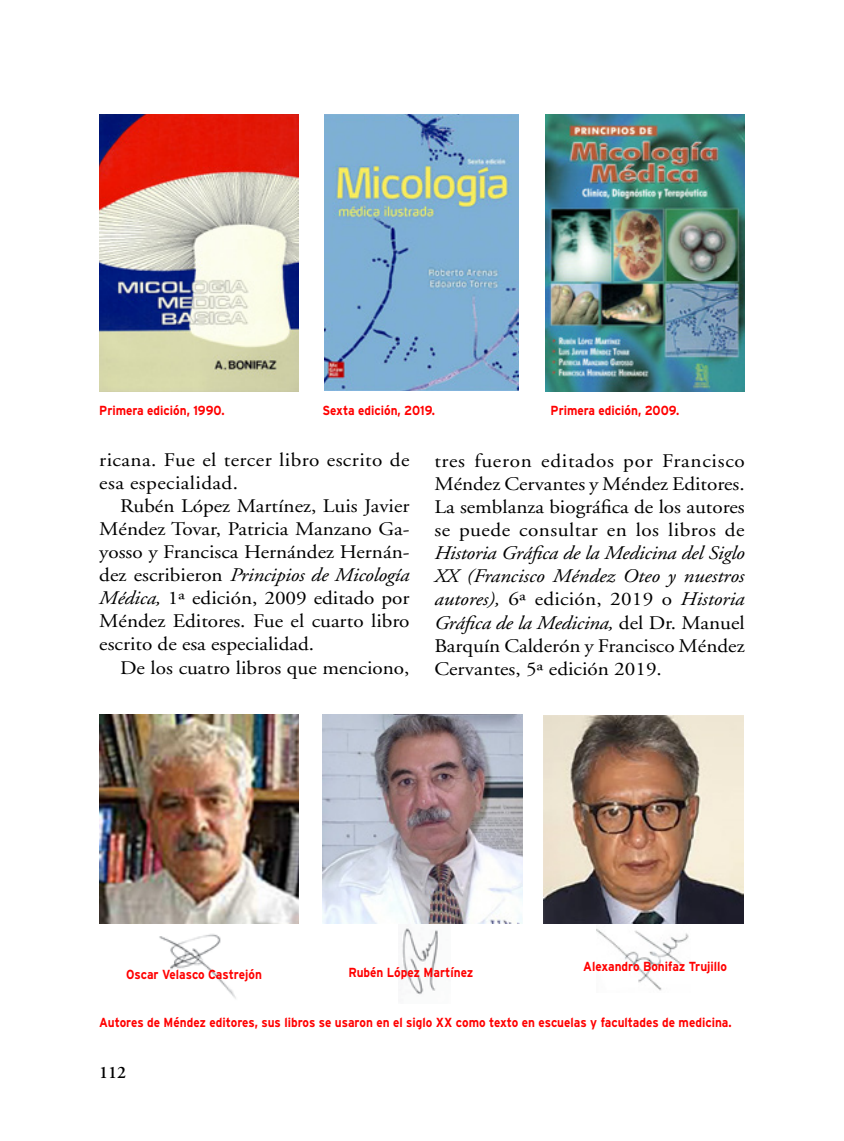
<style>
.page{position:relative;width:844px;height:1141px;background:#fff}
.page>*{position:absolute;margin:0;border:0;box-sizing:border-box;transform-origin:0 0}
.t1{font:19.25px/23.1px "Adobe Garamond";color:#000;text-align:justify;scale:1.1 1}
.t2{font:italic 19.25px/23.1px "Adobe Garamond";letter-spacing:-.005em;color:#000;text-align:justify;scale:1.1 1}
.t3{font:19.25px/23.1px "Adobe Garamond";letter-spacing:.02em;color:#000;scale:1.1 1}
.t4{font:600 17.5px "Adobe Garamond";color:#000}
.t5{font:700 13.12px "Interstate";color:#f00;scale:.9 1}
.s1{font-style:italic}
.s2{font-style:normal}
</style>
<div class="page">
<img style="left:596px;top:928px;width:93px;height:63px">
<img style="left:402px;top:928px;width:36px;height:67px">
<img style="left:159px;top:934px;width:77px;height:65px">
<img style="left:545px;top:114px;width:199px;height:278px">
<img style="left:99px;top:114px;width:200px;height:278px">
<img style="left:324px;top:114px;width:194px;height:277px">
<img style="left:543px;top:715px;width:200px;height:208px">
<img style="left:322px;top:714px;width:200px;height:209px">
<img style="left:99px;top:714px;width:200px;height:209px">
<p class="t5" style="left:99px;top:403px;width:141px">Primera edición, 1990.</p>
<p class="t5" style="left:322px;top:403px;width:127px">Sexta edición, 2019.</p>
<p class="t5" style="left:550px;top:403px;width:144px">Primera edición, 2009.</p>
<p class="t3" style="left:99px;top:448px;width:283px">ricana. Fue el tercer libro escrito de esa especialidad.</p>
<p class="t1" style="left:99px;top:495px;width:283px;text-indent:21px">Rubén López Martínez, Luis Javier Méndez Tovar, Patricia Manzano Ga&shy;yosso y Francisca Hernández Hernán&shy;dez escribieron <span class="s1">Principios de Micología Médica,</span> 1ª edición, 2009 editado por Méndez Editores. Fue el cuarto libro escrito de esa especialidad.</p>
<p class="t1" style="left:120px;top:656px;width:264px">De los cuatro libros que menciono,</p>
<p class="t1" style="left:434px;top:450px;width:284px">tres fueron editados por Francisco Méndez Cervantes y Méndez Editores.<br>La semblanza biográfica de los autores se puede consultar en los libros de</p>
<p class="t2" style="left:434px;top:542px;width:283px">Historia Gráfica de la Medicina del Siglo XX (Francisco Méndez Oteo y nuestros autores), <span class="s2">6ª edición, 2019 o</span> Historia Gráfica de la Medicina, <span class="s2">del Dr. Manuel Barquín Calderón y Francisco Méndez Cervantes, 5ª edición 2019.</span></p>
<p class="t5" style="left:126px;top:967px;width:152px">Oscar Velasco Castrejón</p>
<p class="t5" style="left:348px;top:965px;width:140px">Rubén López Martínez</p>
<p class="t5" style="left:583px;top:959px;width:161px">Alexandro Bonifaz Trujillo</p>
<p class="t5" style="left:99px;top:1015px;width:704px">Autores de Méndez editores, sus libros se usaron en el siglo XX como texto en escuelas y facultades de medicina.</p>
<p class="t4" style="left:99px;top:1063px;width:28px">112</p>
</div>
